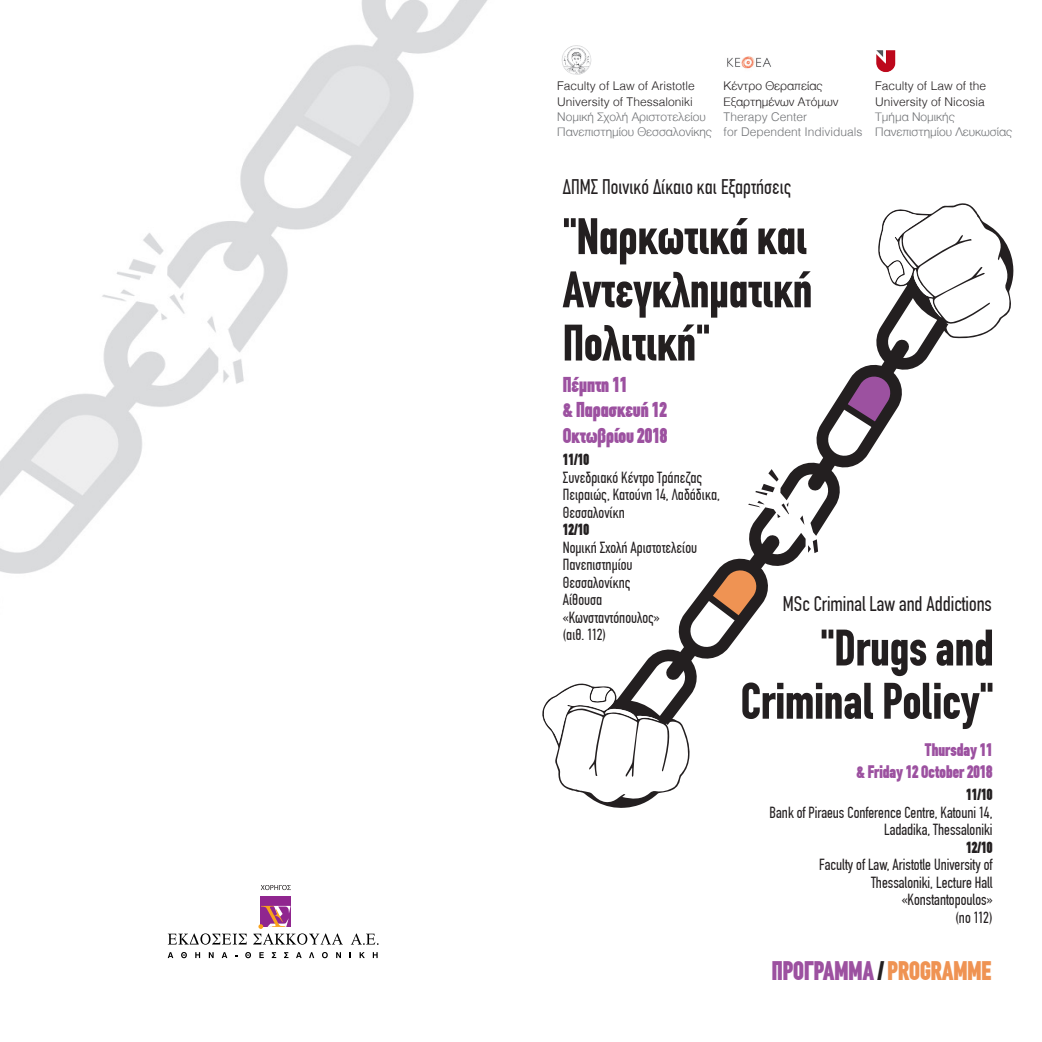
<style>
.page{position:relative;width:1042px;height:1042px;background:#fff}
.page>*{position:absolute;margin:0;border:0;box-sizing:border-box;transform-origin:0 0}
.t1{font:700 condensed 50.4px/53.2px "CF Din";color:#231f20;text-align:justify}
.t2{font:900 condensed 26.25px "CF Din";color:#9c51a0}
.t3{font:900 condensed 21px "CF Din";color:#9c51a0}
.t4{font:condensed 20.65px "CF Din";color:#231f20}
.t5{font:900 condensed 17.68px "CF Din";color:#9c51a0}
.t6{font:condensed 15.75px/17.5px "CF Din";color:#231f20}
.t7{font:900 condensed 15.75px "CF Din";color:#231f20}
.t8{font:300 12.08px/15.4px "Helvetica";color:#727477}
.t9{font:300 12.08px "Helvetica";color:#231f20}
.s1{color:#231f20}
.s2{color:#ef9353}
</style>
<div class="page">
<img style="left:727px;top:56px;width:44px;height:13px">
<svg style="left:542px;top:203px;width:472px;height:605px"></svg>
<img style="left:561px;top:45px;width:31px;height:30px">
<img style="left:876px;top:50px;width:20px;height:22px">
<svg style="left:168px;top:933px;width:79px;height:11px"></svg>
<svg style="left:351px;top:933px;width:27px;height:12px"></svg>
<svg style="left:168px;top:952px;width:5px;height:6px"></svg>
<svg style="left:181px;top:952px;width:6px;height:6px"></svg>
<svg style="left:195px;top:952px;width:5px;height:6px"></svg>
<svg style="left:209px;top:952px;width:5px;height:6px"></svg>
<svg style="left:222px;top:952px;width:5px;height:6px"></svg>
<svg style="left:245px;top:952px;width:6px;height:6px"></svg>
<svg style="left:259px;top:952px;width:5px;height:6px"></svg>
<svg style="left:272px;top:952px;width:4px;height:6px"></svg>
<svg style="left:284px;top:952px;width:4px;height:6px"></svg>
<svg style="left:296px;top:952px;width:6px;height:6px"></svg>
<svg style="left:309px;top:952px;width:5px;height:6px"></svg>
<svg style="left:322px;top:952px;width:6px;height:6px"></svg>
<svg style="left:336px;top:952px;width:5px;height:6px"></svg>
<svg style="left:360px;top:952px;width:5px;height:6px"></svg>
<svg style="left:373px;top:952px;width:5px;height:6px"></svg>
<div style="left:261px;top:896px;width:30px;height:31px;background:#90268f"></div>
<svg style="left:253px;top:906px;width:89px;height:38px"></svg>
<svg style="left:261px;top:885px;width:30px;height:5px"></svg>
<img style="left:0;top:0;width:487px;height:574px">
<p class="t9" style="left:557px;top:75px;width:139px">Faculty of Law of Aristotle</p>
<p class="t9" style="left:557px;top:91px;width:137px">University of Thessaloniki</p>
<p class="t8" style="left:557px;top:108px;width:156px">Νομική Σχολή Αριστοτελείου<br>Πανεπιστημίου Θεσσαλονίκης</p>
<p class="t9" style="left:723px;top:75px;width:101px">Κέντρο Θεραπείας</p>
<p class="t9" style="left:723px;top:91px;width:116px">Εξαρτημένων Ατόμων</p>
<p class="t8" style="left:723px;top:108px;width:85px">Therapy Center</p>
<p class="t8" style="left:723px;top:124px;width:140px">for Dependent Individuals</p>
<p class="t9" style="left:875px;top:75px;width:112px">Faculty of Law of the</p>
<p class="t9" style="left:875px;top:91px;width:111px">University of Nicosia</p>
<p class="t8" style="left:875px;top:108px;width:81px">Τμήμα Νομικής</p>
<p class="t8" style="left:875px;top:124px;width:139px">Πανεπιστημίου Λευκωσίας</p>
<p class="t4" style="left:563px;top:175px;width:230px">ΔΠΜΣ Ποινικό Δίκαιο και Εξαρτήσεις</p>
<p class="t1" style="left:563px;top:211px;width:251px">"Ναρκωτικά και Αντεγκληματική Πολιτική"</p>
<p class="t3" style="left:563px;top:373px;width:66px">Πέμπτη 11</p>
<p class="t3" style="left:563px;top:398px;width:106px">&amp; Παρασκευή 12</p>
<p class="t3" style="left:563px;top:423px;width:106px">Οκτωβρίου 2018</p>
<p class="t7" style="left:563px;top:451px;width:28px">11/10</p>
<p class="t6" style="left:563px;top:469px;width:159px">Συνεδριακό Κέντρο Τράπεζας<br>Πειραιώς, Κατούνη 14, Λαδάδικα,<br>Θεσσαλονίκη</p>
<p class="t7" style="left:563px;top:521px;width:28px">12/10</p>
<p class="t6" style="left:563px;top:539px;width:136px">Νομική Σχολή Αριστοτελείου<br>Πανεπιστημίου</p>
<p class="t6" style="left:563px;top:574px;width:69px">Θεσσαλονίκης</p>
<p class="t6" style="left:563px;top:591px;width:41px">Αίθουσα</p>
<p class="t6" style="left:563px;top:609px;width:98px">ÇΚωνσταντόπουλοςÈ</p>
<p class="t6" style="left:563px;top:626px;width:45px">(αιθ. 112)</p>
<p class="t4" style="left:783px;top:593px;width:210px">MSc Criminal Law and Addictions</p>
<p class="t1" style="left:820px;top:622px;width:175px">"Drugs and</p>
<p class="t1" style="left:741px;top:676px;width:254px">Criminal Policy"</p>
<p class="t5" style="left:925px;top:740px;width:69px">Thursday 11</p>
<p class="t5" style="left:856px;top:761px;width:137px">&amp; Friday 12 October 2018</p>
<p class="t7" style="left:966px;top:786px;width:28px">11/10</p>
<p class="t6" style="left:769px;top:804px;width:224px">Bank of Piraeus Conference Centre, Katouni 14,</p>
<p class="t6" style="left:884px;top:821px;width:110px">Ladadika, Thessaloniki</p>
<p class="t7" style="left:966px;top:838px;width:28px">12/10</p>
<p class="t6" style="left:819px;top:856px;width:175px">Faculty of Law, Aristotle University of</p>
<p class="t6" style="left:871px;top:874px;width:123px">Thessaloniki, Lecture Hall</p>
<p class="t6" style="left:901px;top:891px;width:92px">ÇKonstantopoulosÈ</p>
<p class="t6" style="left:955px;top:909px;width:39px">(no 112)</p>
<p class="t2" style="left:772px;top:955px;width:221px">ΠΡΟΓΡΑΜΜΑ <span class="s1">/</span><span class="s2">PROGRAMME</span></p>
</div>
